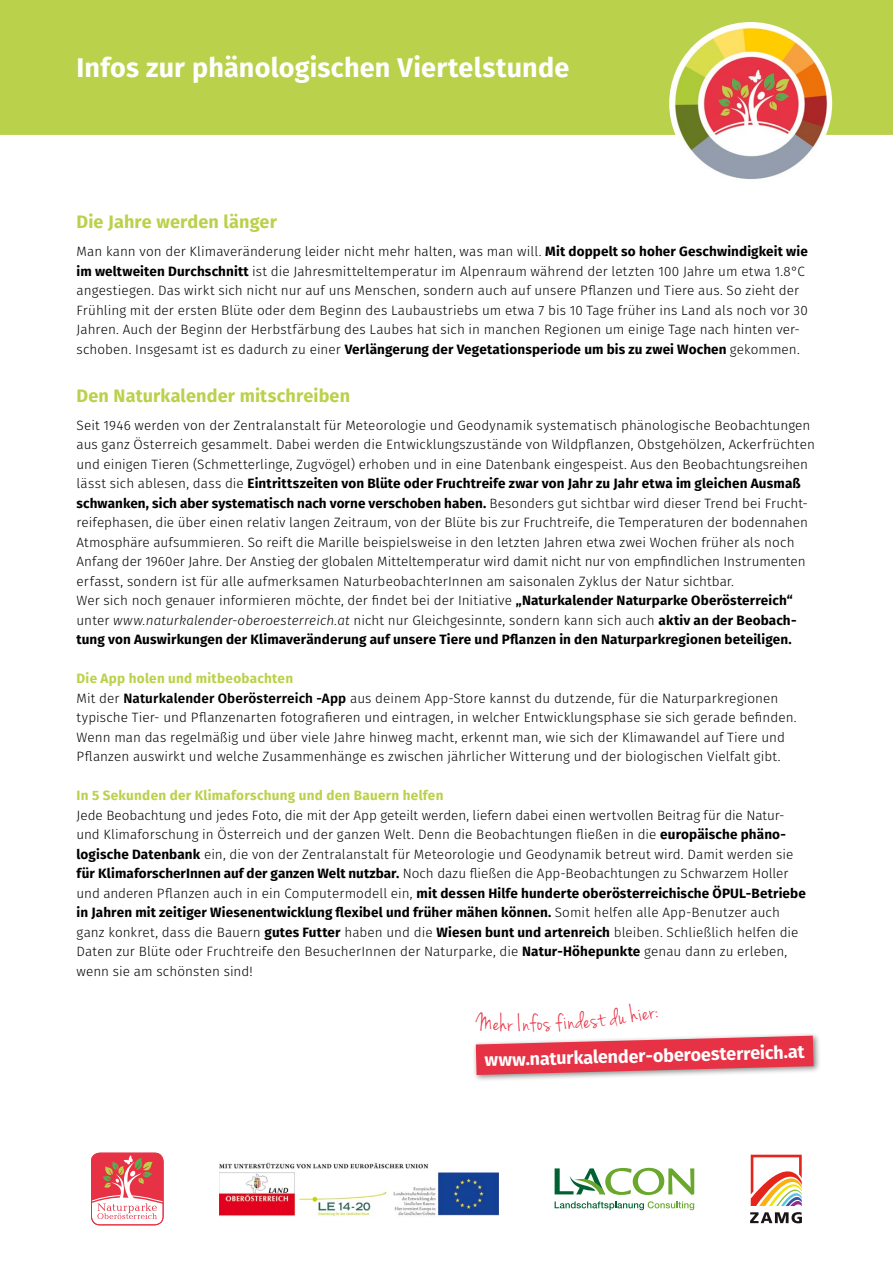
<style>
.page{position:relative;width:893px;height:1263px;background:#fff}
.page>*{position:absolute;margin:0;border:0;box-sizing:border-box;transform-origin:0 0}
.t1{font:700 27px "Fira Sans";letter-spacing:.005em;color:#fff}
.t2{font:25.5px "Jenna Sue";color:#e73245}
.t3{font:700 18px "Fira Sans";letter-spacing:.01em;color:#bad14b}
.t4{font:700 18px "Fira Sans";color:#fff}
.t5{font:300 13.5px/19.5px "Fira Sans";letter-spacing:.005em;color:#000}
.t6{font:700 13.5px "Fira Sans";letter-spacing:.02em;color:#bad14b}
.s1{font-weight:700}
.s2{font-style:italic}
.s3{font-weight:700;color:#bad14b}
.s4{font-weight:600}
</style>
<div class="page">
<div style="left:0;top:0;width:893px;height:135px;background:#bad14b"></div>
<div style="left:473px;top:1032px;width:348px;height:51px;background:#000;opacity:.45"></div>
<img style="left:669px;top:22px;width:163px;height:163px;border-radius:81px">
<svg style="left:555px;top:1168px;width:139px;height:27px"></svg>
<svg style="left:555px;top:1201px;width:139px;height:9px"></svg>
<img style="left:219px;top:1162px;width:280px;height:55px">
<svg style="left:751px;top:1155px;width:51px;height:51px"></svg>
<svg style="left:750px;top:1212px;width:52px;height:11px"></svg>
<svg style="left:91px;top:1155px;width:72px;height:70px"></svg>
<div style="left:91px;top:1153px;width:72px;height:72px;border:1px solid #e73245;border-radius:8px"></div>
<svg style="left:475px;top:1032px;width:339px;height:43px"></svg>
<h1 class="t1" style="left:77px;top:48px;width:494px">Infos zur phänologischen Viertelstunde</h1>
<h3 class="t3" style="left:77px;top:209px;width:202px">Die Jahre werden länger</h3>
<p class="t5" style="left:77px;top:242px;width:733px">Man kann von der Klimaveränderung leider nicht mehr halten, was man will. <span class="s1">Mit doppelt so hoher Geschwindigkeit wie im weltweiten Durchschnitt</span> ist die Jahresmitteltemperatur im Alpenraum während der letzten 100 Jahre um etwa 1.8°C angestiegen. Das wirkt sich nicht nur auf uns Menschen, sondern auch auf unsere Pflanzen und Tiere aus. So zieht der Frühling mit der ersten Blüte oder dem Beginn des Laubaustriebs um etwa 7 bis 10 Tage früher ins Land als noch vor 30<br>Jahren. Auch der Beginn der Herbstfärbung des Laubes hat sich in manchen Regionen um einige Tage nach hinten ver&shy;schoben. Insgesamt ist es dadurch zu einer <span class="s1">Verlängerung der Vegetationsperiode um bis zu zwei Wochen</span> gekommen.</p>
<h3 class="t3" style="left:77px;top:383px;width:275px">Den Naturkalender mitschreiben</h3>
<p class="t5" style="left:77px;top:415px;width:740px">Seit 1946 werden von der Zentralanstalt für Meteorologie und Geodynamik systematisch phänologische Beobachtungen aus ganz Österreich gesammelt. Dabei werden die Entwicklungszustände von Wildpflanzen, Obstgehölzen, Ackerfrüchten und einigen Tieren (Schmetterlinge, Zugvögel) erhoben und in eine Datenbank eingespeist. Aus den Beobachtungsreihen lässt sich ablesen, dass die <span class="s1">Eintrittszeiten von Blüte oder Fruchtreife zwar von Jahr zu Jahr etwa im gleichen Ausmaß schwanken, sich aber systematisch nach vorne verschoben haben.</span> Besonders gut sichtbar wird dieser Trend bei Frucht&shy;reifephasen, die über einen relativ langen Zeitraum, von der Blüte bis zur Fruchtreife, die Temperaturen der bodennahen Atmosphäre aufsummieren. So reift die Marille beispielsweise in den letzten Jahren etwa zwei Wochen früher als noch Anfang der 1960er Jahre. Der Anstieg der globalen Mitteltemperatur wird damit nicht nur von empfindlichen Instrumenten erfasst, sondern ist für alle aufmerksamen NaturbeobachterInnen am saisonalen Zyklus der Natur sichtbar.<br>Wer sich noch genauer informieren möchte, der findet bei der Initiative <span class="s1">„Naturkalender Naturparke Oberösterreich“ </span>unter <span class="s2">www.naturkalender-oberoesterreich.at</span> nicht nur Gleichgesinnte, sondern kann sich auch <span class="s1">aktiv an der Beobach&shy;tung von Auswirkungen der Klimaveränderung auf unsere Tiere und Pflanzen in den Naturparkregionen beteiligen.</span></p>
<p class="t5" style="left:77px;top:669px;width:722px"><span class="s3">Die App holen und mitbeobachten<br></span>Mit der <span class="s4">Naturkalender Oberösterreich -App</span> aus deinem App-Store kannst du dutzende, für die Naturparkregionen typische Tier- und Pflanzenarten fotografieren und eintragen, in welcher Entwicklungsphase sie sich gerade befinden.<br>Wenn man das regelmäßig und über viele Jahre hinweg macht, erkennt man, wie sich der Klimawandel auf Tiere und Pflanzen auswirkt und welche Zusammenhänge es zwischen jährlicher Witterung und der biologischen Vielfalt gibt.</p>
<p class="t6" style="left:77px;top:786px;width:368px">In 5 Sekunden der Klimaforschung und den Bauern helfen</p>
<p class="t5" style="left:77px;top:805px;width:731px">Jede Beobachtung und jedes Foto, die mit der App geteilt werden, liefern dabei einen wertvollen Beitrag für die Natur&shy;und Klimaforschung in Österreich und der ganzen Welt. Denn die Beobachtungen fließen in die <span class="s1">europäische phäno&shy;logische Datenbank</span> ein, die von der Zentralanstalt für Meteorologie und Geodynamik betreut wird. Damit werden sie <span class="s1">für KlimaforscherInnen auf der ganzen Welt nutzbar.</span> Noch dazu fließen die App-Beobachtungen zu Schwarzem Holler und anderen Pflanzen auch in ein Computermodell ein, <span class="s1">mit dessen Hilfe hunderte oberösterreichische ÖPUL-Betriebe in Jahren mit zeitiger Wiesenentwicklung flexibel und früher mähen können.</span> Somit helfen alle App-Benutzer auch ganz konkret, dass die Bauern <span class="s1">gutes Futter</span> haben und die <span class="s1">Wiesen bunt und artenreich</span> bleiben. Schließlich helfen die Daten zur Blüte oder Fruchtreife den BesucherInnen der Naturparke, die <span class="s1">Natur-Höhepunkte</span> genau dann zu erleben, wenn sie am schönsten sind!</p>
<h2 class="t2" style="left:507px;top:1008px;width:7px">r</h2>
<h3 class="t4" style="left:484px;top:1046px;width:322px;rotate:-1deg">www.naturkalender-oberoesterreich.at</h3>
</div>
